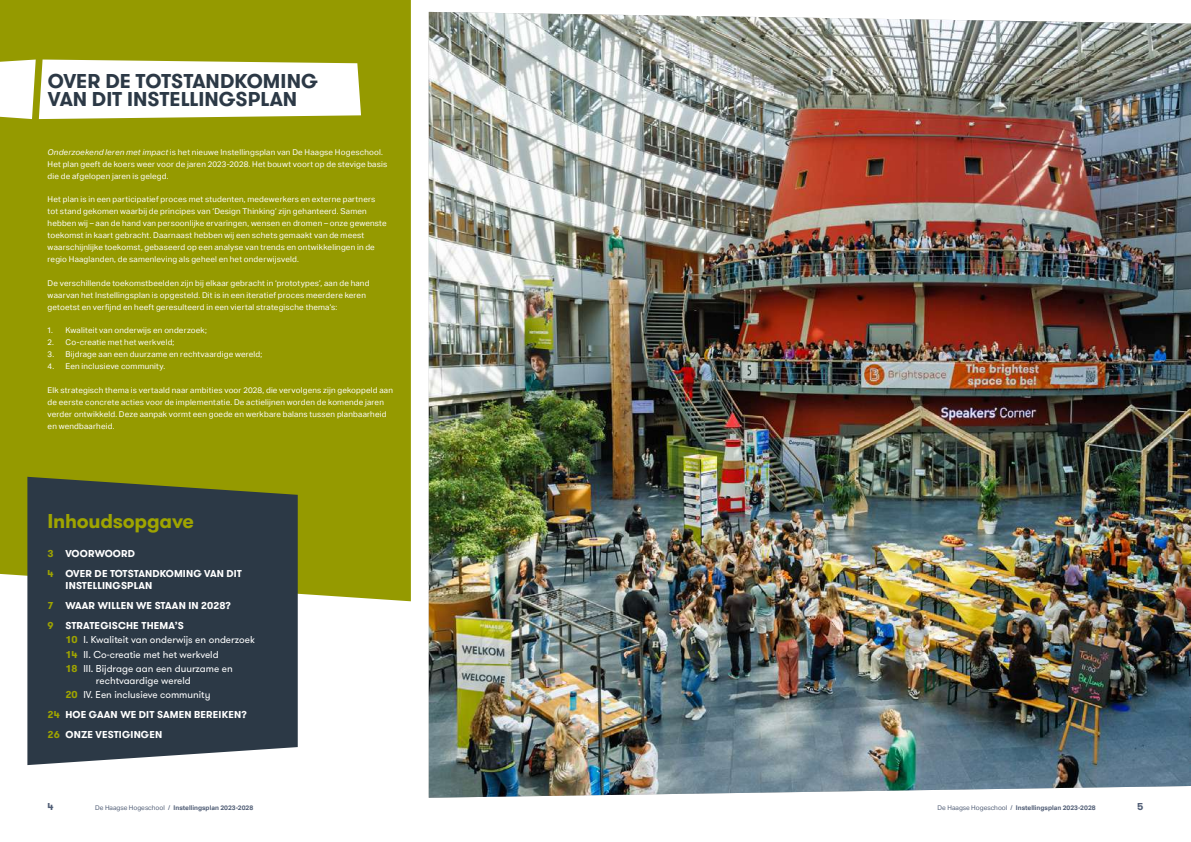
<style>
.page{position:relative;width:1191px;height:842px;background:#fff}
.page>*{position:absolute;margin:0;border:0;box-sizing:border-box;transform-origin:0 0}
.t1{font:700 20px/18px "GT Walsheim Pro";color:#2c3946}
.t2{font:700 20px "GT Walsheim Pro";letter-spacing:-.015em;color:#9fa400}
.t3{font:700 10px/20.1px "GT Walsheim Pro";letter-spacing:.015em;color:#fff}
.t4{font:10px/14.4px "GT Walsheim Pro";color:#fff}
.t5{font:700 10px "GT Walsheim Pro";color:#515e76}
.t6{font:8px/11.9px "Aktiv Grotesk";letter-spacing:.02em;color:#fff}
.t7{font:700 6.5px "Aktiv Grotesk";color:#515e76}
.s1{font-style:italic}
.s2{color:#9fa400}
.s3{font-weight:700;color:#9fa400}
.s4{font-weight:400}
</style>
<div class="page">
<div style="left:0;top:0;width:411px;height:601px;background:#959a00"></div>
<svg style="left:0;top:60px;width:361px;height:59px"></svg>
<img style="left:429px;top:12px;width:762px;height:786px">
<svg style="left:27px;top:477px;width:271px;height:288px;background:#364249"></svg>
<h1 class="t1" style="left:48px;top:72px;width:271px">OVER DE TOTSTANDKOMING<br>VAN DIT INSTELLINGSPLAN</h1>
<p class="t6" style="left:48px;top:146px;width:341px"><span class="s1">Onderzoekend leren met impact</span> is het nieuwe Instellingsplan van De Haagse Hogeschool.<br>Het plan geeft de koers weer voor de jaren 2023-2028. Het bouwt voort op de stevige basis die de afgelopen jaren is gelegd.</p>
<p class="t6" style="left:48px;top:194px;width:340px">Het plan is in een participatief proces met studenten, medewerkers en externe partners tot stand gekomen waarbij de principes van ‘Design Thinking’ zijn gehanteerd. Samen hebben wij – aan de hand van persoonlijke ervaringen, wensen en dromen – onze gewenste toekomst in kaart gebracht. Daarnaast hebben wij een schets gemaakt van de meest waarschijnlijke toekomst, gebaseerd op een analyse van trends en ontwikkelingen in de regio Haaglanden, de samenleving als geheel en het onderwijsveld.</p>
<p class="t6" style="left:48px;top:277px;width:323px">De verschillende toekomstbeelden zijn bij elkaar gebracht in ‘prototypes’, aan de hand waarvan het Instellingsplan is opgesteld. Dit is in een iteratief proces meerdere keren getoetst en verfijnd en heeft geresulteerd in een viertal strategische thema’s:</p>
<p class="t6" style="left:48px;top:325px;width:161px">1. Kwaliteit van onderwijs en onderzoek;</p>
<p class="t6" style="left:48px;top:337px;width:128px">2. Co-creatie met het werkveld;</p>
<p class="t6" style="left:48px;top:348px;width:216px">3. Bijdrage aan een duurzame en rechtvaardige wereld;</p>
<p class="t6" style="left:48px;top:360px;width:119px">4. Een inclusieve community.</p>
<p class="t6" style="left:48px;top:384px;width:347px">Elk strategisch thema is vertaald naar ambities voor 2028, die vervolgens zijn gekoppeld aan de eerste concrete acties voor de implementatie. De actielijnen worden de komende jaren verder ontwikkeld. Deze aanpak vormt een goede en werkbare balans tussen planbaarheid en wendbaarheid.</p>
<h1 class="t2" style="left:48px;top:508px;width:148px">Inhoudsopgave</h1>
<p class="t3" style="left:48px;top:544px;width:196px"><span class="s2">3</span> VOORWOORD<br><span class="s2">4</span> OVER DE TOTSTANDKOMING VAN DIT</p>
<p class="t3" style="left:48px;top:575px;width:185px;text-indent:18px">INSTELLINGSPLAN<br><span class="s2">7</span> WAAR WILLEN WE STAAN IN 2028?<br><span class="s2">9</span> STRATEGISCHE THEMA’S</p>
<p class="t4" style="left:65px;top:633px;width:191px"><span class="s3">10</span> I. Kwaliteit van onderwijs en onderzoek<br><span class="s3">14</span> II. Co-creatie met het werkveld<br><span class="s3">18</span> III. Bijdrage aan een duurzame en</p>
<p class="t4" style="left:65px;top:673px;width:146px;text-indent:30px">rechtvaardige wereld<br><span class="s3">20</span> IV. Een inclusieve community</p>
<p class="t3" style="left:48px;top:705px;width:201px"><span class="s2">24</span> HOE GAAN WE DIT SAMEN BEREIKEN?<br><span class="s2">26</span> ONZE VESTIGINGEN</p>
<p class="t5" style="left:48px;top:800px;width:8px">4</p>
<p class="t7" style="left:95px;top:804px;width:160px"><span class="s4">De Haagse Hogeschool /</span> Instellingsplan 2023-2028</p>
<p class="t7" style="left:937px;top:804px;width:160px"><span class="s4">De Haagse Hogeschool /</span> Instellingsplan 2023-2028</p>
<p class="t5" style="left:1137px;top:800px;width:8px">5</p>
</div>
